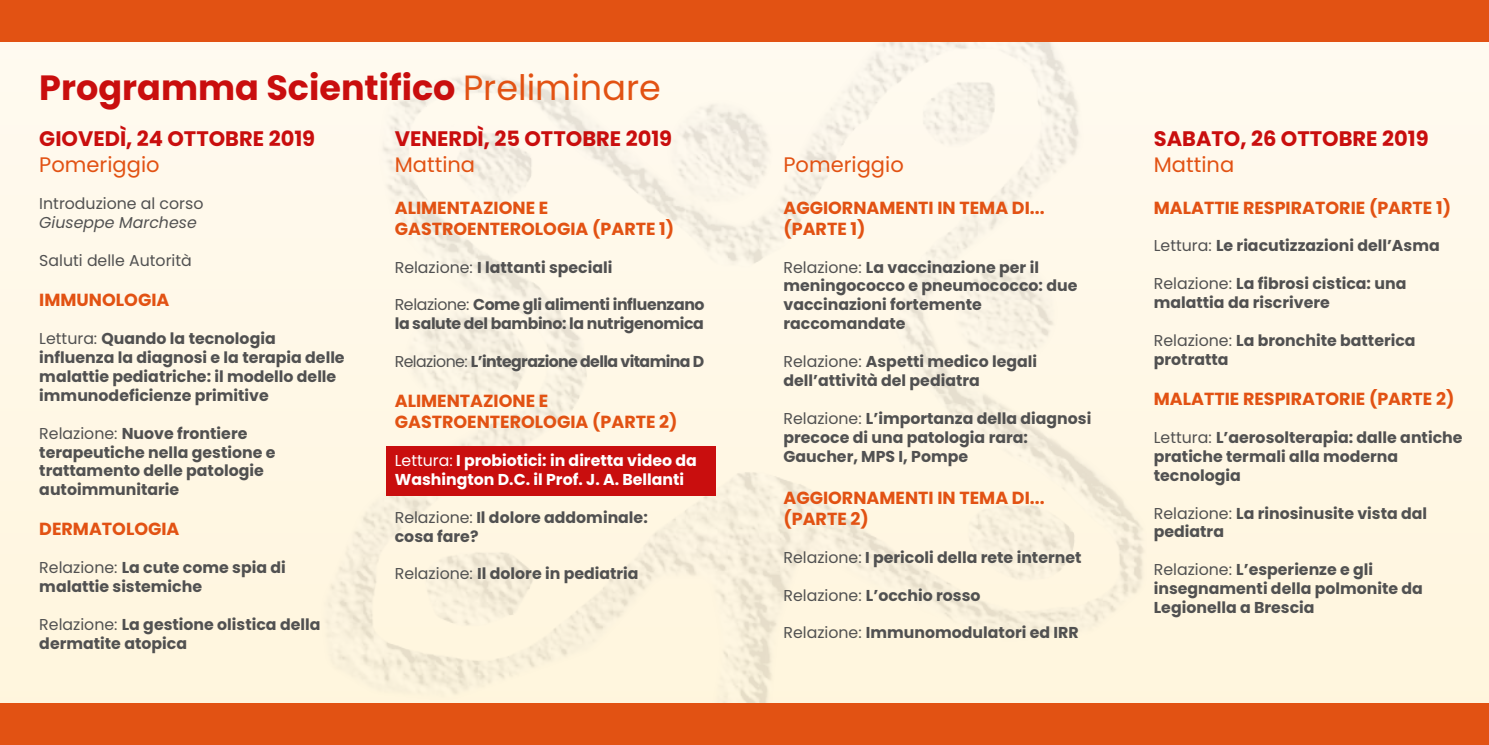
<style>
.page{position:relative;width:1489px;height:745px;background:#fff}
.page>*{position:absolute;margin:0;border:0;box-sizing:border-box;transform-origin:0 0}
.t1{font:700 35px "Poppins";color:#c90e0e}
.t2{font:700 21px "Poppins";color:#c90e0e}
.t3{font:21px "Poppins";color:#e25213}
.t4{font:700 17.5px/21px "Poppins";color:#e25213}
.t5{font:700 15.75px/18.9px "Poppins";color:#515151}
.t6{font:700 15.75px/18.9px "Poppins";letter-spacing:-.025em;color:#515151}
.t7{font:700 15.75px/18.9px "Poppins";color:#fff}
.t8{font:15.75px "Poppins";color:#515151}
.t9{font:700 15.75px "Poppins";letter-spacing:-.035em;color:#515151}
.t10{font:italic 15.75px "Poppins";color:#515151}
.s1{font-weight:400;color:#e25213}
.s2{font-weight:400}
</style>
<div class="page">
<div style="left:0;top:0;width:1488px;height:744px;background:#fff8e7"></div>
<img style="left:307px;top:41px;width:873px;height:662px">
<div style="left:386px;top:446px;width:329px;height:49px;background:#c90e0e"></div>
<div style="left:0;top:703px;width:1488px;height:41px;background:#e25213"></div>
<div style="left:0;top:0;width:1488px;height:41px;background:#e25213"></div>
<h1 class="t1" style="left:39px;top:67px;width:623px">Programma Scientifico <span class="s1">Preliminare</span></h1>
<h2 class="t2" style="left:39px;top:127px;width:277px">GIOVEDÌ, 24 OTTOBRE 2019</h2>
<h2 class="t3" style="left:39px;top:152px;width:122px">Pomeriggio</h2>
<p class="t8" style="left:39px;top:195px;width:166px">Introduzione al corso</p>
<p class="t10" style="left:39px;top:213px;width:159px">Giuseppe Marchese</p>
<p class="t8" style="left:39px;top:251px;width:154px">Saluti delle Autorità</p>
<p class="t4" style="left:39px;top:289px;width:132px">IMMUNOLOGIA</p>
<p class="t5" style="left:39px;top:329px;width:307px"><span class="s2">Lettura:</span> Quando la tecnologia influenza la diagnosi e la terapia delle malattie pediatriche: il modello delle immunodeficienze primitive</p>
<p class="t5" style="left:39px;top:423px;width:238px"><span class="s2">Relazione:</span> Nuove frontiere terapeutiche nella gestione e trattamento delle patologie autoimmunitarie</p>
<p class="t4" style="left:39px;top:518px;width:142px">DERMATOLOGIA</p>
<p class="t5" style="left:39px;top:558px;width:248px"><span class="s2">Relazione:</span> La cute come spia di malattie sistemiche</p>
<p class="t5" style="left:39px;top:614px;width:282px"><span class="s2">Relazione:</span> La gestione olistica della dermatite atopica</p>
<h2 class="t2" style="left:395px;top:127px;width:279px">VENERDÌ, 25 OTTOBRE 2019</h2>
<h2 class="t3" style="left:395px;top:152px;width:82px">Mattina</h2>
<p class="t4" style="left:395px;top:197px;width:281px">ALIMENTAZIONE E<br>GASTROENTEROLOGIA (PARTE 1)</p>
<p class="t5" style="left:395px;top:257px;width:219px"><span class="s2">Relazione:</span> I lattanti speciali</p>
<p class="t6" style="left:395px;top:295px;width:311px"><span class="s2">Relazione:</span> Come gli alimenti influenzano la salute del bambino: la nutrigenomica</p>
<p class="t9" style="left:395px;top:352px;width:311px"><span class="s2">Relazione:</span> L’integrazione della vitamina D</p>
<p class="t4" style="left:395px;top:390px;width:284px">ALIMENTAZIONE E<br>GASTROENTEROLOGIA (PARTE 2)</p>
<p class="t7" style="left:395px;top:451px;width:304px"><span class="s2">Lettura:</span> I probiotici: in diretta video da<br>Washington D.C. il Prof. J. A. Bellanti</p>
<p class="t5" style="left:395px;top:507px;width:254px"><span class="s2">Relazione:</span> Il dolore addominale: cosa fare?</p>
<p class="t5" style="left:395px;top:564px;width:245px"><span class="s2">Relazione:</span> Il dolore in pediatria</p>
<h2 class="t3" style="left:783px;top:152px;width:122px">Pomeriggio</h2>
<p class="t4" style="left:783px;top:197px;width:263px">AGGIORNAMENTI IN TEMA DI... (PARTE 1)</p>
<p class="t5" style="left:783px;top:257px;width:295px"><span class="s2">Relazione:</span> La vaccinazione per il meningococco e pneumococco: due vaccinazioni fortemente raccomandate</p>
<p class="t5" style="left:783px;top:352px;width:255px"><span class="s2">Relazione:</span> Aspetti medico legali dell’attività del pediatra</p>
<p class="t5" style="left:783px;top:409px;width:309px"><span class="s2">Relazione:</span> L’importanza della diagnosi precoce di una patologia rara:<br>Gaucher, MPS I, Pompe</p>
<p class="t4" style="left:783px;top:487px;width:263px">AGGIORNAMENTI IN TEMA DI... (PARTE 2)</p>
<p class="t5" style="left:783px;top:547px;width:299px"><span class="s2">Relazione:</span> I pericoli della rete internet</p>
<p class="t5" style="left:783px;top:585px;width:198px"><span class="s2">Relazione:</span> L’occhio rosso</p>
<p class="t5" style="left:783px;top:623px;width:297px"><span class="s2">Relazione:</span> Immunomodulatori ed IRR</p>
<h2 class="t2" style="left:1153px;top:127px;width:276px">SABATO, 26 OTTOBRE 2019</h2>
<h2 class="t3" style="left:1153px;top:152px;width:82px">Mattina</h2>
<p class="t4" style="left:1153px;top:197px;width:299px">MALATTIE RESPIRATORIE (PARTE 1)</p>
<p class="t5" style="left:1153px;top:236px;width:287px"><span class="s2">Lettura:</span> Le riacutizzazioni dell’Asma</p>
<p class="t5" style="left:1153px;top:274px;width:254px"><span class="s2">Relazione:</span> La fibrosi cistica: una malattia da riscrivere</p>
<p class="t5" style="left:1153px;top:331px;width:263px"><span class="s2">Relazione:</span> La bronchite batterica protratta</p>
<p class="t4" style="left:1153px;top:388px;width:302px">MALATTIE RESPIRATORIE (PARTE 2)</p>
<p class="t5" style="left:1153px;top:427px;width:310px"><span class="s2">Lettura:</span> L’aerosolterapia: dalle antiche pratiche termali alla moderna tecnologia</p>
<p class="t5" style="left:1153px;top:503px;width:275px"><span class="s2">Relazione:</span> La rinosinusite vista dal pediatra</p>
<p class="t5" style="left:1153px;top:560px;width:271px"><span class="s2">Relazione:</span> L’esperienze e gli insegnamenti della polmonite da<br>Legionella a Brescia</p>
</div>
